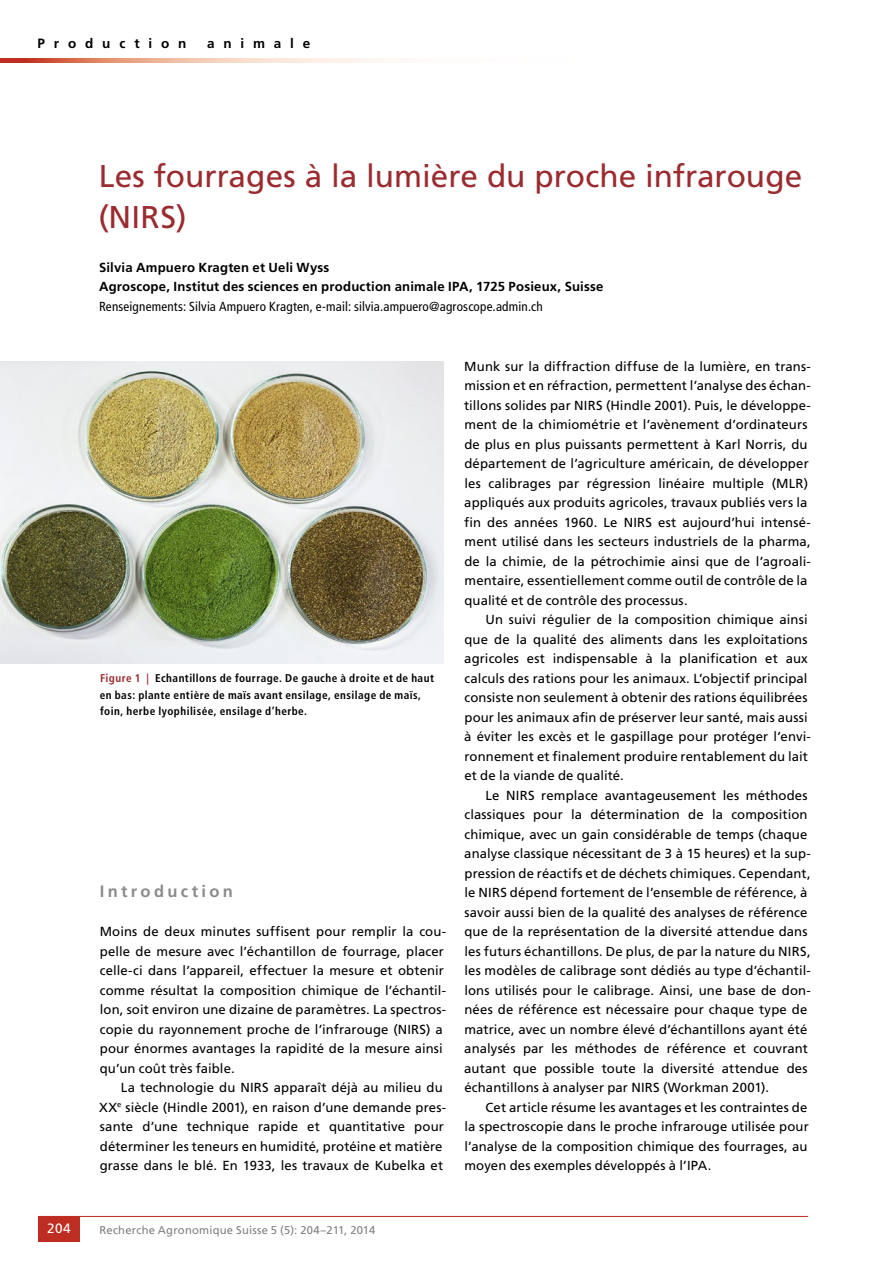
<style>
.page{position:relative;width:893px;height:1263px;background:#fff}
.page>*{position:absolute;margin:0;border:0;box-sizing:border-box;transform-origin:0 0}
.t1{font:31.5px/40.5px "Frutiger LT Std";color:#9a2b2f}
.t2{font:700 16.5px "Frutiger LT Std";letter-spacing:.2em;color:#8b8b8b}
.t3{font:700 13.5px "Frutiger LT Std";letter-spacing:.655em;color:#000}
.t4{font:13.5px "Frutiger LT Std";color:#fff}
.t5{font:13.2px/19.5px "Frutiger LT Std";letter-spacing:.01em;color:#000}
.t6{font:700 13.2px/19.5px "Frutiger LT Std";letter-spacing:.015em;color:#000}
.t7{font:condensed 13.2px "Frutiger LT Std";letter-spacing:.015em;color:#000}
.t8{font:700 condensed 11.25px/16.5px "Frutiger LT Std";letter-spacing:.04em;color:#000}
.t9{font:11.25px "Frutiger LT Std";letter-spacing:.02em;color:#808080}
.s1{color:#9a2b2f}
</style>
<div class="page">
<hr style="left:38px;top:1216px;width:770px;height:1px;background:#bd2d21">
<div style="left:38px;top:1216px;width:42px;height:26px;background:#bd2d21"></div>
<svg style="left:0;top:58px;width:396px;height:5px;background:#ebb2a0"></svg>
<img style="left:0;top:361px;width:443px;height:302px">
<p class="t3" style="left:38px;top:36px;width:150px">Production</p>
<p class="t3" style="left:207px;top:36px;width:105px">animale</p>
<h1 class="t1" style="left:98px;top:156px;width:705px">Les fourrages à la lumière du proche infrarouge (NIRS)</h1>
<p class="t6" style="left:99px;top:258px;width:506px">Silvia Ampuero Kragten et Ueli Wyss<br>Agroscope, Institut des sciences en production animale IPA, 1725 Posieux, Suisse</p>
<p class="t7" style="left:99px;top:299px;width:445px">Renseignements: Silvia Ampuero Kragten, e-mail: silvia.ampuero@agroscope.admin.ch</p>
<p class="t4" style="left:47px;top:1221px;width:25px">204</p>
<p class="t8" style="left:100px;top:670px;width:336px"><span class="s1">Figure 1 |</span> Echantillons de fourrage. De gauche à droite et de haut en bas: plante entière de maïs avant ensilage, ensilage de maïs, foin, herbe lyophilisée, ensilage d’herbe.</p>
<p class="t2" style="left:100px;top:882px;width:135px">Introduction</p>
<p class="t5" style="left:100px;top:922px;width:348px">Moins de deux minutes suffisent pour remplir la cou&shy;pelle de mesure avec l’échantillon de fourrage, placer celle-ci dans l’appareil, effectuer la mesure et obtenir comme résultat la composition chimique de l’échantil&shy;lon, soit environ une dizaine de paramètres. La spectros&shy;copie du rayonnement proche de l’infrarouge (NIRS) a pour énormes avantages la rapidité de la mesure ainsi qu’un coût très faible.</p>
<p class="t5" style="left:99px;top:1078px;width:348px;text-indent:22px">La technologie du NIRS apparaît déjà au milieu du XX<sup>e</sup> siècle (Hindle 2001), en raison d’une demande pres&shy;sante d’une technique rapide et quantitative pour déterminer les teneurs en humidité, protéine et matière grasse dans le blé. En 1933, les travaux de Kubelka et</p>
<p class="t5" style="left:464px;top:356px;width:348px">Munk sur la diffraction diffuse de la lumière, en trans&shy;mission et en réfraction, permettent l’analyse des échan&shy;tillons solides par NIRS (Hindle 2001). Puis, le développe&shy;ment de la chimiométrie et l’avènement d’ordinateurs de plus en plus puissants permettent à Karl Norris, du département de l’agriculture américain, de développer les calibrages par régression linéaire multiple (MLR) appliqués aux produits agricoles, travaux publiés vers la fin des années 1960. Le NIRS est aujourd’hui intensé&shy;ment utilisé dans les secteurs industriels de la pharma, de la chimie, de la pétrochimie ainsi que de l’agroali&shy;mentaire, essentiellement comme outil de contrôle de la qualité et de contrôle des processus.</p>
<p class="t5" style="left:464px;top:610px;width:348px;text-indent:21px">Un suivi régulier de la composition chimique ainsi que de la qualité des aliments dans les exploitations agricoles est indispensable à la planification et aux calculs des rations pour les animaux. L’objectif principal consiste non seulement à obtenir des rations équilibrées pour les animaux afin de préserver leur santé, mais aussi à éviter les excès et le gaspillage pour protéger l’envi&shy;ronnement et finalement produire rentablement du lait et de la viande de qualité.</p>
<p class="t5" style="left:464px;top:785px;width:348px;text-indent:21px">Le NIRS remplace avantageusement les méthodes classiques pour la détermination de la composition chimique, avec un gain considérable de temps (chaque analyse classique nécessitant de 3 à 15 heures) et la sup&shy;pression de réactifs et de déchets chimiques. Cependant, le NIRS dépend fortement de l’ensemble de référence, à savoir aussi bien de la qualité des analyses de référence que de la représentation de la diversité attendue dans les futurs échantillons. De plus, de par la nature du NIRS, les modèles de calibrage sont dédiés au type d’échantil&shy;lons utilisés pour le calibrage. Ainsi, une base de don&shy;nées de référence est nécessaire pour chaque type de matrice, avec un nombre élevé d’échantillons ayant été analysés par les méthodes de référence et couvrant autant que possible toute la diversité attendue des échantillons à analyser par NIRS (Workman 2001).</p>
<p class="t5" style="left:464px;top:1097px;width:346px;text-align:justify;text-indent:21px">Cet article résume les avantages et les contraintes de la spectroscopie dans le proche infrarouge utilisée pour l’analyse de la composition chimique des fourrages, au moyen des exemples développés à l’IPA.</p>
<p class="t9" style="left:99px;top:1223px;width:277px">Recherche Agronomique Suisse 5 (5): 204–211, 2014</p>
</div>
